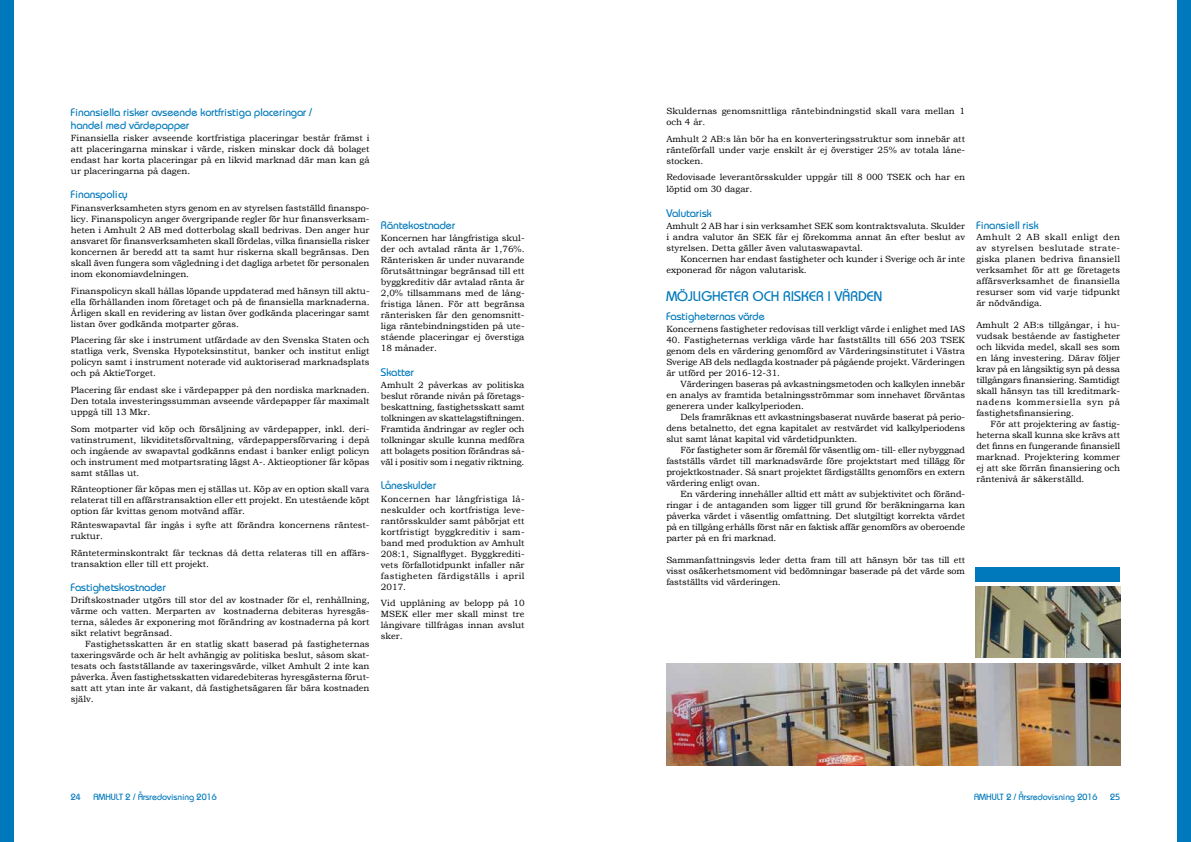
<style>
.page{position:relative;width:1191px;height:842px;background:#fff}
.page>*{position:absolute;margin:0;border:0;box-sizing:border-box;transform-origin:0 0}
.t1{font:14px "Bauhaus";color:#0079bc}
.t2{font:11px/13.2px "Bauhaus";color:#0079bc}
.t3{font:9px/11px "Bookman Old Style";color:#000;text-align:justify}
.t4{font:9px "Bauhaus";color:#0079bc}
</style>
<div class="page">
<div style="left:0;top:0;width:14px;height:842px;background:#0079bc"></div>
<div style="left:1176px;top:0;width:15px;height:842px;background:#0079bc"></div>
<img style="left:666px;top:663px;width:454px;height:102px">
<img style="left:975px;top:587px;width:145px;height:71px">
<div style="left:975px;top:567px;width:145px;height:14px;background:#0079bc"></div>
<p class="t2" style="left:71px;top:105px;width:243px">Finansiella risker avseende kortfristiga placeringar / handel med värdepapper</p>
<p class="t3" style="left:71px;top:133px;width:300px">Finansiella risker avseende kortfristiga placeringar består främst i att placeringarna minskar i värde, risken minskar dock då bolaget endast har korta placeringar på en likvid marknad där man kan gå ur placeringarna på dagen.</p>
<p class="t2" style="left:71px;top:188px;width:58px">Finanspolicy</p>
<p class="t3" style="left:71px;top:202px;width:300px">Finansverksamheten styrs genom en av styrelsen fastställd finanspo&shy;licy. Finanspolicyn anger övergripande regler för hur finansverksam&shy;heten i Amhult 2 AB med dotterbolag skall bedrivas. Den anger hur ansvaret för finansverksamheten skall fördelas, vilka finansiella risker koncernen är beredd att ta samt hur riskerna skall begränsas. Den skall även fungera som vägledning i det dagliga arbetet för personalen inom ekonomiavdelningen.</p>
<p class="t3" style="left:71px;top:285px;width:300px">Finanspolicyn skall hållas löpande uppdaterad med hänsyn till aktu&shy;ella förhållanden inom företaget och på de finansiella marknaderna.<br>Årligen skall en revidering av listan över godkända placeringar samt listan över godkända motparter göras.</p>
<p class="t3" style="left:71px;top:335px;width:300px">Placering får ske i instrument utfärdade av den Svenska Staten och statliga verk, Svenska Hypoteksinstitut, banker och institut enligt policyn samt i instrument noterade vid auktoriserad marknadsplats och på AktieTorget.</p>
<p class="t3" style="left:71px;top:384px;width:300px">Placering får endast ske i värdepapper på den nordiska marknaden.<br>Den totala investeringssumman avseende värdepapper får maximalt uppgå till 13 Mkr.</p>
<p class="t3" style="left:71px;top:423px;width:300px">Som motparter vid köp och försäljning av värdepapper, inkl. deri&shy;vatinstrument, likviditetsförvaltning, värdepappersförvaring i depå och ingående av swapavtal godkänns endast i banker enligt policyn och instrument med motpartsrating lägst A-. Aktieoptioner får köpas samt ställas ut.</p>
<p class="t3" style="left:71px;top:484px;width:300px">Ränteoptioner får köpas men ej ställas ut. Köp av en option skall vara relaterat till en affärstransaktion eller ett projekt. En utestående köpt option får kvittas genom motvänd affär.</p>
<p class="t3" style="left:71px;top:519px;width:300px">Ränteswapavtal får ingås i syfte att förändra koncernens räntest&shy;ruktur.</p>
<p class="t3" style="left:71px;top:547px;width:300px">Ränteterminskontrakt får tecknas då detta relateras till en affärs&shy;transaktion eller till ett projekt.</p>
<p class="t2" style="left:71px;top:580px;width:96px">Fastighetskostnader</p>
<p class="t3" style="left:71px;top:595px;width:300px">Driftskostnader utgörs till stor del av kostnader för el, renhållning, värme och vatten. Merparten av kostnaderna debiteras hyresgäs&shy;terna, således är exponering mot förändring av kostnaderna på kort sikt relativt begränsad.</p>
<p class="t3" style="left:71px;top:639px;width:300px;text-indent:14px">Fastighetsskatten är en statlig skatt baserad på fastigheternas taxeringsvärde och är helt avhängig av politiska beslut, såsom skat&shy;tesats och fastställande av taxeringsvärde, vilket Amhult 2 inte kan påverka. Även fastighetsskatten vidaredebiteras hyresgästerna förut&shy;satt att ytan inte är vakant, då fastighetsägaren får bära kostnaden själv.</p>
<p class="t2" style="left:381px;top:218px;width:76px">Räntekostnader</p>
<p class="t3" style="left:381px;top:233px;width:145px">Koncernen har långfristiga skul&shy;der och avtalad ränta är 1,76%.<br>Ränterisken är under nuvarande förutsättningar begränsad till ett byggkreditiv där avtalad ränta är 2,0% tillsammans med de lång&shy;fristiga lånen. För att begränsa ränterisken får den genomsnitt&shy;liga räntebindningstiden på ute&shy;stående placeringar ej överstiga 18 månader.</p>
<p class="t2" style="left:381px;top:365px;width:35px">Skatter</p>
<p class="t3" style="left:381px;top:379px;width:145px">Amhult 2 påverkas av politiska beslut rörande nivån på företags&shy;beskattning, fastighetsskatt samt tolkningen av skattelagstiftningen.<br>Framtida ändringar av regler och tolkningar skulle kunna medföra att bolagets position förändras så&shy;väl i positiv som i negativ riktning.</p>
<p class="t2" style="left:381px;top:479px;width:57px">Låneskulder</p>
<p class="t3" style="left:381px;top:493px;width:145px">Koncernen har långfristiga lå&shy;neskulder och kortfristiga leve&shy;rantörsskulder samt påbörjat ett kortfristigt byggkreditiv i sam&shy;band med produktion av Amhult 208:1, Signalflyget. Byggkrediti&shy;vets förfallotidpunkt infaller när fastigheten färdigställs i april 2017.</p>
<p class="t3" style="left:381px;top:598px;width:145px">Vid upplåning av belopp på 10<br>MSEK eller mer skall minst tre långivare tillfrågas innan avslut sker.</p>
<p class="t3" style="left:666px;top:106px;width:300px">Skuldernas genomsnittliga räntebindningstid skall vara mellan 1 och 4 år.</p>
<p class="t3" style="left:666px;top:133px;width:300px">Amhult 2 AB:s lån bör ha en konverteringsstruktur som innebär att ränteförfall under varje enskilt år ej överstiger 25% av totala låne&shy;stocken.</p>
<p class="t3" style="left:666px;top:171px;width:300px;line-height:12px">Redovisade leverantörsskulder uppgår till 8 000 TSEK och har en löptid om 30 dagar.</p>
<p class="t2" style="left:666px;top:206px;width:47px">Valutarisk</p>
<p class="t3" style="left:666px;top:221px;width:300px">Amhult 2 AB har i sin verksamhet SEK som kontraktsvaluta. Skulder i andra valutor än SEK får ej förekomma annat än efter beslut av styrelsen. Detta gäller även valutaswapavtal.</p>
<p class="t3" style="left:666px;top:254px;width:300px;text-indent:14px">Koncernen har endast fastigheter och kunder i Sverige och är inte exponerad för någon valutarisk.</p>
<h1 class="t1" style="left:666px;top:287px;width:218px">MÖJLIGHETER OCH RISKER I VÄRDEN</h1>
<p class="t2" style="left:666px;top:309px;width:100px">Fastigheternas värde</p>
<p class="t3" style="left:666px;top:324px;width:300px">Koncernens fastigheter redovisas till verkligt värde i enlighet med IAS</p>
<p class="t3" style="left:666px;top:335px;width:300px">40. Fastigheternas verkliga värde har fastställts till 656 203 TSEK genom dels en värdering genomförd av Värderingsinstitutet i Västra Sverige AB dels nedlagda kostnader på pågående projekt. Värderingen är utförd per 2016-12-31.</p>
<p class="t3" style="left:666px;top:379px;width:300px;text-indent:14px">Värderingen baseras på avkastningsmetoden och kalkylen innebär en analys av framtida betalningsströmmar som innehavet förväntas generera under kalkylperioden.</p>
<p class="t3" style="left:666px;top:412px;width:300px;text-indent:14px">Dels framräknas ett avkastningsbaserat nuvärde baserat på perio&shy;dens betalnetto, det egna kapitalet av restvärdet vid kalkylperiodens slut samt lånat kapital vid värdetidpunkten.</p>
<p class="t3" style="left:666px;top:445px;width:300px;text-indent:14px">För fastigheter som är föremål för väsentlig om- till- eller nybyggnad fastställs värdet till marknadsvärde före projektstart med tillägg för projektkostnader. Så snart projektet färdigställts genomförs en extern värdering enligt ovan.</p>
<p class="t3" style="left:666px;top:489px;width:300px;text-indent:14px">En värdering innehåller alltid ett mått av subjektivitet och föränd&shy;ringar i de antaganden som ligger till grund för beräkningarna kan påverka värdet i väsentlig omfattning. Det slutgiltigt korrekta värdet på en tillgång erhålls först när en faktisk affär genomförs av oberoende parter på en fri marknad.</p>
<p class="t3" style="left:666px;top:555px;width:300px">Sammanfattningsvis leder detta fram till att hänsyn bör tas till ett visst osäkerhetsmoment vid bedömningar baserade på det värde som fastställts vid värderingen.</p>
<p class="t2" style="left:976px;top:218px;width:64px">Finansiell risk</p>
<p class="t3" style="left:976px;top:231px;width:145px">Amhult 2 AB skall enligt den av styrelsen beslutade strate&shy;giska planen bedriva finansiell verksamhet för att ge företagets affärsverksamhet de finansiella resurser som vid varje tidpunkt är nödvändiga.</p>
<p class="t3" style="left:976px;top:319px;width:145px">Amhult 2 AB:s tillgångar, i hu&shy;vudsak bestående av fastigheter och likvida medel, skall ses som en lång investering. Därav följer krav på en långsiktig syn på dessa tillgångars finansiering. Samtidigt skall hänsyn tas till kreditmark&shy;nadens kommersiella syn på fastighetsfinansiering.</p>
<p class="t3" style="left:976px;top:418px;width:145px;text-indent:14px">För att projektering av fastig&shy;heterna skall kunna ske krävs att det finns en fungerande finansiell marknad. Projektering kommer ej att ske förrän finansiering och räntenivå är säkerställd.</p>
<p class="t4" style="left:71px;top:791px;width:12px">24</p>
<p class="t4" style="left:93px;top:791px;width:125px">AMHULT 2 / Årsredovisning 2016</p>
<p class="t4" style="left:974px;top:791px;width:125px">AMHULT 2 / Årsredovisning 2016</p>
<p class="t4" style="left:1110px;top:791px;width:12px">25</p>
</div>
